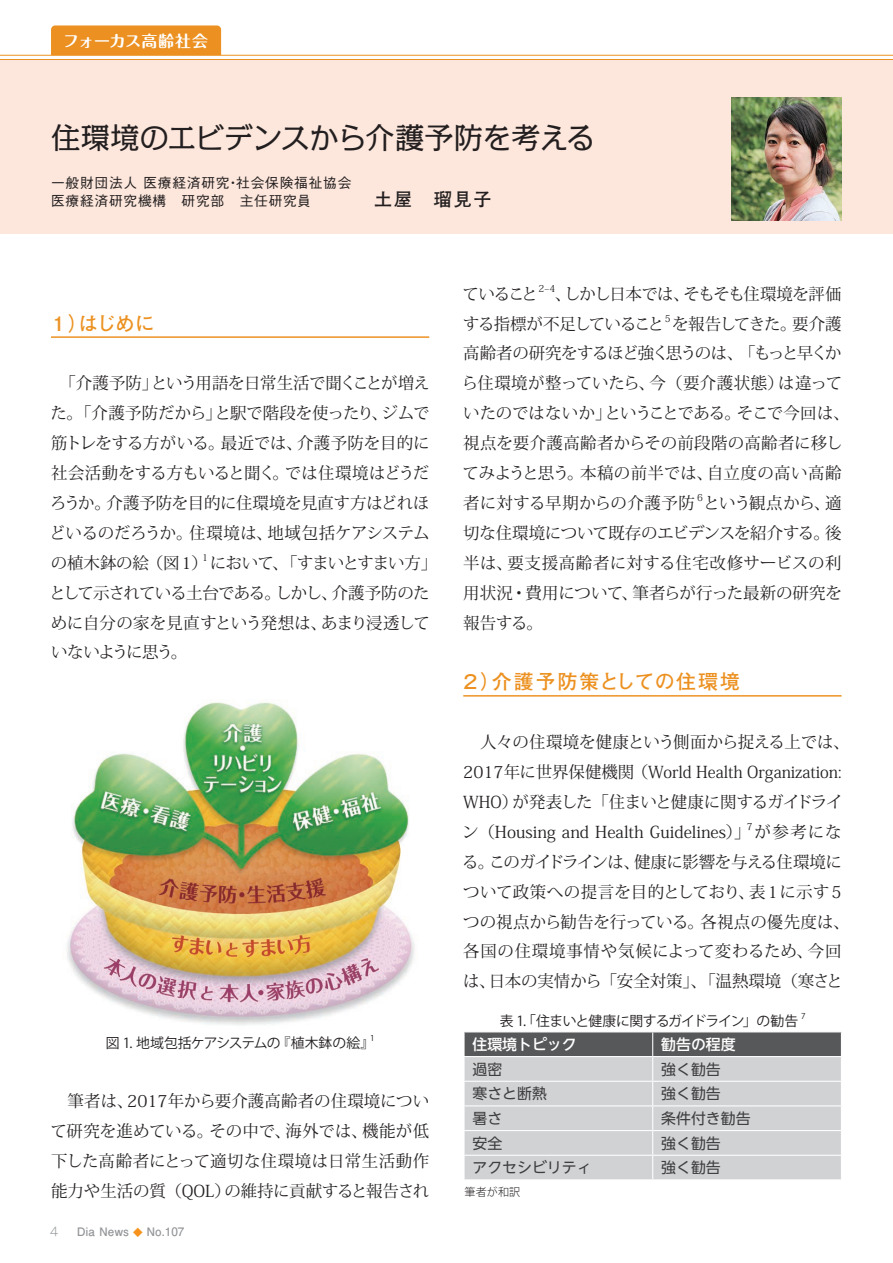
<style>
.page{position:relative;width:893px;height:1263px;background:#fff}
.page>*{position:absolute;margin:0;border:0;box-sizing:border-box;transform-origin:0 0}
.t1{font:29.7px "Kakumin Pro";letter-spacing:-.03em;color:#231f20}
.t2{font:700 19.95px "Futo Go B101 Pr 6";letter-spacing:.1em;color:#ec9121}
.t3{font:700 19.95px "Futo Go B101 Pr 6";letter-spacing:.05em;color:#ec9121}
.t4{font:700 18px "Futo Go B101 Pr 6";color:#231f20}
.t5{font:16.5px/29.8px "Koz Min Pro";color:#231f20}
.t6{font:16.5px/29.8px "Koz Min Pro";letter-spacing:-.05em;color:#231f20}
.t7{font:700 15.9px "Maru Fo Pro";letter-spacing:.015em;color:#fff}
.t8{font:14.85px "UD Shin Go NT Pr 6";color:#3e3e3f}
.t9{font:500 14.85px "UD Shin Go NT Pr 6";color:#fff}
.t10{font:500 13.8px/18.1px "Gothic BBB Pr 6";letter-spacing:.05em;color:#231f20}
.t11{font:13.8px "Koz Go Pro";letter-spacing:-.05em;color:#231f20}
.t12{font:13.8px "Koz Go Pro";letter-spacing:-.03em;color:#231f20}
.t13{font:700 11.7px "Futo Go B101 Pr 6";color:#939598}
.t14{font:300 11.7px "TBUD Go Std Super";color:#939598}
.t15{font:300 11.1px "Koz Go Pro";letter-spacing:.01em;color:#231f20}
.t16{font:9.6px "Koz Min Pro";color:#231f20}
.t17{font:8.1px "Koz Go Pro";color:#231f20}
.s1{font-size:9.6px;color:#f7931d}
</style>
<div class="page">
<div style="left:51px;top:25px;width:170px;height:30px;background:#ec9121"></div>
<div style="left:0;top:59px;width:893px;height:175px;background:#fde7dc"></div>
<hr style="left:0;top:59px;width:893px;height:1px;background:#ec9121">
<hr style="left:0;top:55px;width:893px;height:1px;background:#ec9121">
<hr style="left:51px;top:336px;width:378px;height:2px;background:#ec9121">
<hr style="left:463px;top:695px;width:378px;height:2px;background:#ec9121">
<img style="left:731px;top:98px;width:111px;height:123px">
<img style="left:67px;top:702px;width:348px;height:323px">
<svg style="left:464px;top:1032px;width:378px;height:147px;background:#bfc0c2"></svg>
<p class="t7" style="left:63px;top:28px;width:146px">フォーカス高齢社会</p>
<h1 class="t1" style="left:51px;top:114px;width:546px">住環境のエビデンスから介護予防を考える</h1>
<p class="t10" style="left:51px;top:173px;width:302px">一般財団法人 医療経済研究・社会保険福祉協会医療経済研究機構　研究部　主任研究員</p>
<p class="t4" style="left:374px;top:185px;width:119px">土屋　瑠見子</p>
<p class="t3" style="left:48px;top:307px;width:108px">１）はじめに</p>
<p class="t5" style="left:49px;top:368px;width:389px">　「介護予防」という用語を日常生活で聞くことが増えた。「介護予防だから」と駅で階段を使ったり、ジムで筋トレをする方がいる。最近では、介護予防を目的に社会活動をする方もいると聞く。では住環境はどうだろうか。介護予防を目的に住環境を見直す方はどれほどいるのだろうか。住環境は、地域包括ケアシステムの植木鉢の絵（図1）において、「すまいとすまい方」</p>
<p class="t16" style="left:202px;top:550px;width:7px">1</p>
<p class="t5" style="left:49px;top:577px;width:382px;text-align:justify">として示されている土台である。しかし、介護予防のために自分の家を見直すという発想は、あまり浸透していないように思う。</p>
<p class="t12" style="left:106px;top:1033px;width:270px">図 1. 地域包括ケアシステムの『植木鉢の絵』</p>
<p class="t17" style="left:370px;top:1032px;width:6px">1</p>
<p class="t5" style="left:50px;top:1085px;width:380px;text-align:justify">　筆者は、2017年から要介護高齢者の住環境について研究を進めている。その中で、海外では、機能が低下した高齢者にとって適切な住環境は日常生活動作能力や生活の質（QOL）の維持に貢献すると報告され</p>
<p class="t14" style="left:50px;top:1222px;width:10px">4</p>
<p class="t13" style="left:77px;top:1222px;width:109px">Dia News <span class="s1">◆</span> No.107</p>
<p class="t5" style="left:463px;top:278px;width:77px">ていること</p>
<p class="t16" style="left:539px;top:281px;width:18px">2–4</p>
<p class="t6" style="left:463px;top:278px;width:380px;text-indent:92px">、しかし日本では、そもそも住環境を評価する指標が不足していること</p>
<p class="t16" style="left:665px;top:311px;width:7px">5</p>
<p class="t5" style="left:462px;top:308px;width:389px;text-indent:210px">を報告してきた。要介護高齢者の研究をするほど強く思うのは、「もっと早くから住環境が整っていたら、今（要介護状態）は違っていたのではないか」ということである。そこで今回は、視点を要介護高齢者からその前段階の高齢者に移してみようと思う。本稿の前半では、自立度の高い高齢者に対する早期からの介護予防</p>
<p class="t16" style="left:697px;top:490px;width:7px">6</p>
<p class="t5" style="left:463px;top:487px;width:380px;text-align:justify;text-indent:240px">という観点から、適切な住環境について既存のエビデンスを紹介する。後半は、要支援高齢者に対する住宅改修サービスの利用状況・費用について、筆者らが行った最新の研究を報告する。</p>
<p class="t2" style="left:461px;top:666px;width:281px">２）介護予防策としての住環境</p>
<p class="t5" style="left:462px;top:726px;width:389px">　人々の住環境を健康という側面から捉える上では、2017年に世界保健機関（World Health Organization:<br>WHO）が発表した「住まいと健康に関するガイドライン（Housing and Health Guidelines）」が参考にな</p>
<p class="t16" style="left:747px;top:819px;width:7px">7</p>
<p class="t5" style="left:462px;top:846px;width:389px">る。このガイドラインは、健康に影響を与える住環境について政策への提言を目的としており、表1に示す5つの視点から勧告を行っている。各視点の優先度は、各国の住環境事情や気候によって変わるため、今回は、日本の実情から「安全対策」、「温熱環境（寒さと</p>
<p class="t11" style="left:500px;top:1012px;width:300px">表 1.「住まいと健康に関するガイドライン」の勧告</p>
<p class="t17" style="left:801px;top:1011px;width:6px">7</p>
<p class="t9" style="left:472px;top:1032px;width:106px">住環境トピック</p>
<p class="t9" style="left:661px;top:1032px;width:76px">勧告の程度</p>
<p class="t8" style="left:472px;top:1057px;width:31px">過密</p>
<p class="t8" style="left:661px;top:1057px;width:61px">強く勧告</p>
<p class="t8" style="left:472px;top:1081px;width:76px">寒さと断熱</p>
<p class="t8" style="left:661px;top:1081px;width:61px">強く勧告</p>
<p class="t8" style="left:472px;top:1106px;width:31px">暑さ</p>
<p class="t8" style="left:661px;top:1106px;width:91px">条件付き勧告</p>
<p class="t8" style="left:472px;top:1131px;width:31px">安全</p>
<p class="t8" style="left:661px;top:1131px;width:61px">強く勧告</p>
<p class="t8" style="left:472px;top:1155px;width:121px">アクセシビリティ</p>
<p class="t8" style="left:661px;top:1155px;width:61px">強く勧告</p>
<p class="t15" style="left:465px;top:1184px;width:57px">筆者が和訳</p>
</div>
